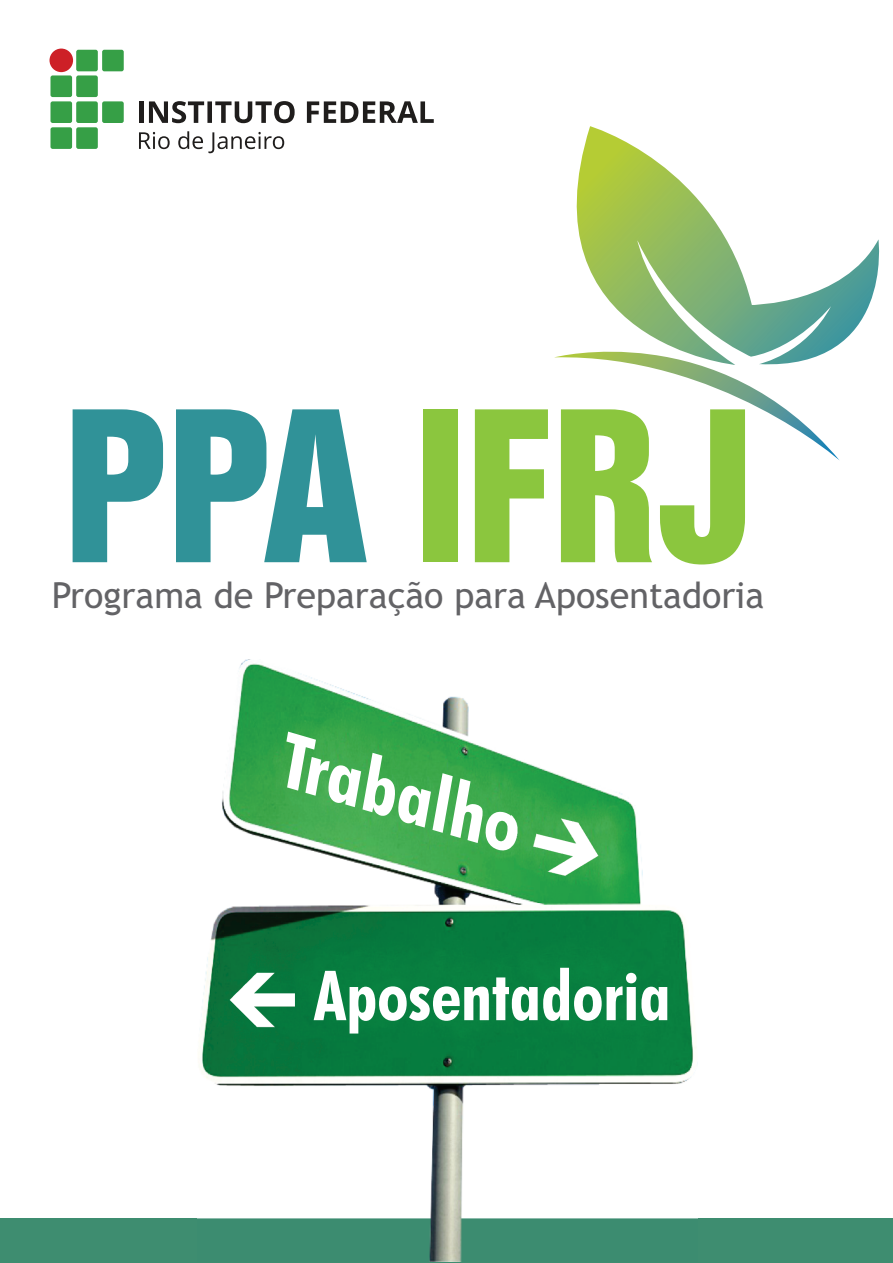
<style>
.page{position:relative;width:893px;height:1263px;background:#fff}
.page>*{position:absolute;margin:0;border:0;box-sizing:border-box;transform-origin:0 0}
.t1{font:190.8px "Swiss 921 BT Regular A";color:#8bc63e}
.t2{font:700 condensed 75.6px "Futura BT";color:#fff;scale:1.06 1}
.t3{font:700 condensed 69.15px "Futura BT";color:#fff}
.t4{font:35.85px "Trebuchet MS";color:#636366}
.s1{color:#309298}
</style>
<div class="page">
<svg style="left:576px;top:126px;width:304px;height:218px"></svg>
<svg style="left:554px;top:315px;width:286px;height:145px"></svg>
<div style="left:0;top:1218px;width:893px;height:45px;background:#3e8d70"></div>
<img style="left:197px;top:660px;width:500px;height:602px">
<img style="left:220px;top:958px;width:87px;height:88px">
<img style="left:511px;top:797px;width:106px;height:105px">
<hr style="left:139px;top:101px;width:4px;height:22px;background:#1f1d1c">
<svg style="left:149px;top:101px;width:285px;height:22px"></svg>
<svg style="left:139px;top:131px;width:145px;height:22px"></svg>
<div style="left:76px;top:50px;width:22px;height:21px;background:#369f46;border-radius:2px"></div>
<div style="left:102px;top:50px;width:22px;height:21px;background:#369f46;border-radius:2px"></div>
<div style="left:102px;top:101px;width:22px;height:22px;background:#369f46;border-radius:2px"></div>
<div style="left:50px;top:75px;width:22px;height:22px;background:#369f46;border-radius:2px"></div>
<div style="left:76px;top:75px;width:22px;height:22px;background:#369f46;border-radius:2px"></div>
<div style="left:50px;top:101px;width:22px;height:22px;background:#369f46;border-radius:2px"></div>
<div style="left:76px;top:101px;width:22px;height:22px;background:#369f46;border-radius:2px"></div>
<div style="left:50px;top:127px;width:22px;height:22px;background:#369f46;border-radius:2px"></div>
<div style="left:76px;top:127px;width:22px;height:22px;background:#369f46;border-radius:2px"></div>
<div style="left:50px;top:49px;width:23px;height:23px;background:#cd2027;border-radius:50%"></div>
<h1 class="t1" style="left:64px;top:417px;width:691px"><span class="s1">PPA</span> IFRJ</h1>
<p class="t4" style="left:52px;top:582px;width:714px">Programa de Preparação para Aposentadoria</p>
<h2 class="t2" style="left:293px;top:730px;width:235px;rotate:16deg">Trabalho</h2>
<h3 class="t3" style="left:314px;top:967px;width:358px">Aposentadoria</h3>
</div>
